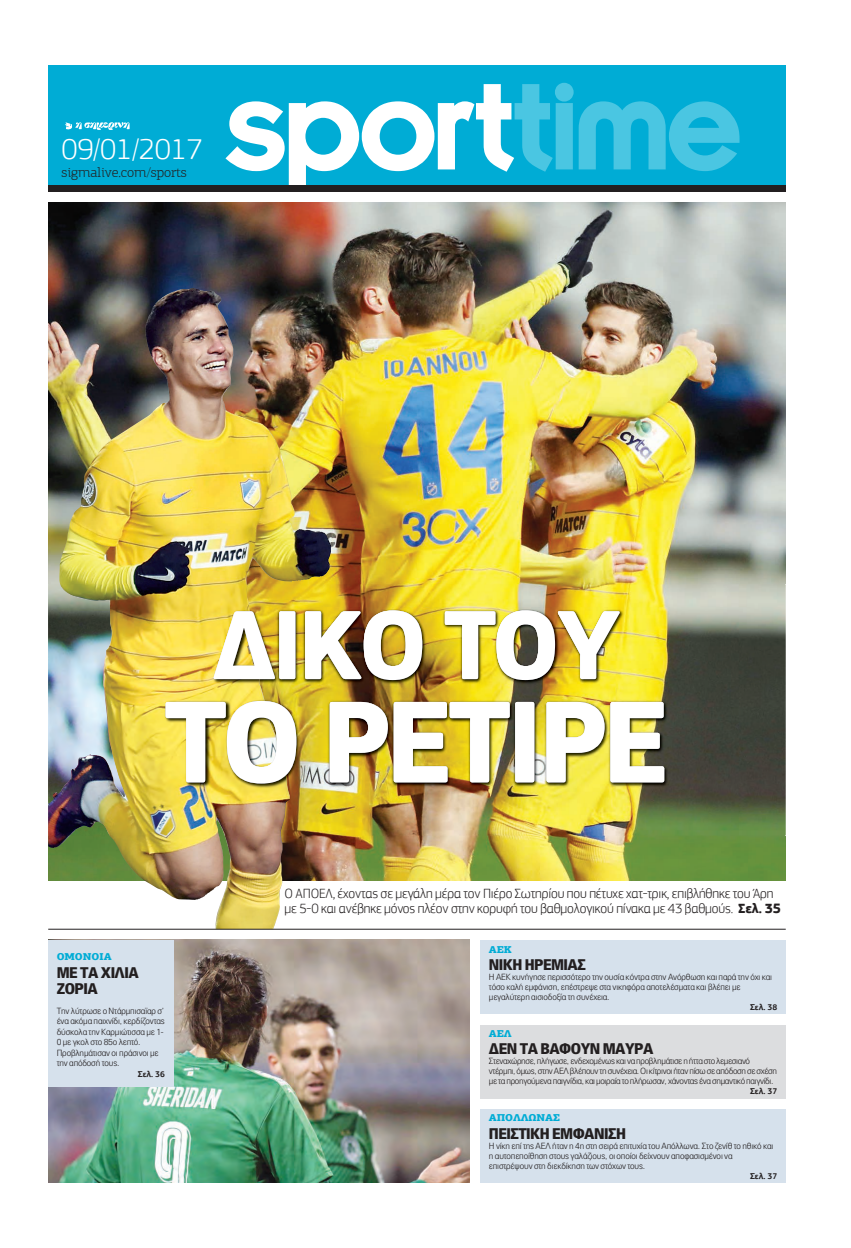
<style>
.page{position:relative;width:851px;height:1248px;background:#fff}
.page>*{position:absolute;margin:0;border:0;box-sizing:border-box;transform-origin:0 0}
.t1{font:700 121px "PF Square Sans Pro";letter-spacing:-.04em;color:#fff}
.t2{font:700 102px "PF Square Sans Pro";letter-spacing:-.04em;color:#fff}
.t3{font:300 30px "PF Square Sans Pro";letter-spacing:-.01em;color:#fff}
.t4{font:900 15px/16px "PF Paperback";letter-spacing:-.035em;color:#231f20}
.t5{font:300 14px/15.7px "PF Square Sans Pro";letter-spacing:-.01em;color:#231f20}
.t6{font:300 14px "PF Agora Slab Pro";letter-spacing:-.01em;color:#231f20;scale:1.05 1}
.t7{font:900 10px "PF Agora Slab Pro";letter-spacing:-.01em;color:#00acd5}
.t8{font:300 8.7px/10.5px "PF Paperback";letter-spacing:-.015em;color:#231f20;scale:1.05 1}
.t9{font:300 8.7px/10px "PF Paperback";letter-spacing:-.035em;color:#231f20;scale:1.05 1}
.t10{font:700 8.5px "PF Agora Sans Pro";letter-spacing:-.005em;color:#231f20}
.s1{font-weight:700}
</style>
<div class="page">
<div style="left:480px;top:1108px;width:305px;height:74px;background:#d6e1ec"></div>
<div style="left:480px;top:1024px;width:305px;height:74px;background:#dcdddf"></div>
<div style="left:480px;top:940px;width:305px;height:74px;background:#d6e1ec"></div>
<div style="left:48px;top:66px;width:737px;height:126px;background:#00acd5"></div>
<svg style="left:65px;top:122px;width:65px;height:8px"></svg>
<svg style="left:225px;top:83px;width:514px;height:102px"></svg>
<div style="left:48px;top:185px;width:737px;height:7px;background:#231f20"></div>
<img style="left:48px;top:939px;width:421px;height:243px">
<div style="left:48px;top:940px;width:125px;height:147px;background:#d6e1ec"></div>
<img style="left:48px;top:202px;width:737px;height:678px">
<img style="left:48px;top:288px;width:185px;height:296px">
<img style="left:289px;top:584px;width:497px;height:251px">
<img style="left:48px;top:584px;width:241px;height:251px">
<img style="left:216px;top:819px;width:9px;height:16px">
<img style="left:70px;top:821px;width:40px;height:14px">
<img style="left:48px;top:584px;width:77px;height:219px">
<img style="left:214px;top:610px;width:391px;height:70px">
<img style="left:166px;top:701px;width:497px;height:82px">
<hr style="left:48px;top:928px;width:737px;height:1px;background:#231f20">
<h3 class="t3" style="left:61px;top:136px;width:143px">09/01/2017</h3>
<h3 class="t6" style="left:61px;top:167px;width:121px">sigmalive.com/sports</h3>
<h2 class="t2" style="left:213px;top:602px;width:409px">ΔΙΚΟ ΤΟΥ</h2>
<h1 class="t1" style="left:164px;top:691px;width:507px">ΤΟ ΡΕΤΙΡΕ</h1>
<p class="t7" style="left:57px;top:952px;width:57px">ΟΜΟΝΟΙΑ</p>
<h3 class="t4" style="left:57px;top:963px;width:84px">ΜΕ ΤΑ ΧΙΛΙΑ<br>ΖΟΡΙΑ</h3>
<p class="t8" style="left:57px;top:1004px;width:104px">Την λύτρωσε ο Ντάρμπισαϊαρ σ’ ένα ακόμα παιχνίδι, κερδίζοντας δύσκολα την Καρμιώτισσα με 1-<br>0 με γκολ στο 85ο λεπτό.<br>Προβλημάτισαν οι πράσινοι με την απόδοσή τους.</p>
<p class="t10" style="left:138px;top:1070px;width:29px">Σελ. 36</p>
<h3 class="t5" style="left:284px;top:886px;width:498px">Ο ΑΠΟΕΛ, έχοντας σε μεγάλη μέρα τον Πιέρο Σωτηρίου που πέτυχε χατ-τρικ, επιβλήθηκε του Άρη με 5-0 και ανέβηκε μόνος πλέον στην κορυφή του βαθμολογικού πίνακα με 43 βαθμούς. <span class="s1">Σελ. 35</span></h3>
<p class="t7" style="left:489px;top:944px;width:24px">ΑΕΚ</p>
<h3 class="t4" style="left:489px;top:956px;width:98px">ΝΙΚΗ ΗΡΕΜΙΑΣ</h3>
<p class="t8" style="left:489px;top:971px;width:271px;line-height:10px">Η ΑΕΚ κυνήγησε περισσότερο την ουσία κόντρα στην Ανόρθωση και παρά την όχι και τόσο καλή εμφάνιση, επέστρεψε στα νικηφόρα αποτελέσματα και βλέπει με μεγαλύτερη αισιοδοξία τη συνέχεια.</p>
<p class="t10" style="left:749px;top:1003px;width:29px">Σελ. 38</p>
<p class="t7" style="left:489px;top:1029px;width:24px">ΑΕΛ</p>
<h3 class="t4" style="left:489px;top:1040px;width:166px">ΔΕΝ ΤΑ ΒΑΦΟΥΝ ΜΑΥΡΑ</h3>
<p class="t9" style="left:489px;top:1055px;width:276px">Στεναχώρησε, πλήγωσε, ενδεχομένως και να προβλημάτισε η ήττα στο λεμεσιανό ντέρμπι, όμως, στην ΑΕΛ βλέπουν τη συνέχεια. Οι κίτρινοι ήταν πίσω σε απόδοση σε σχέση με τα προηγούμενα παιγνίδια, και μοιραία το πλήρωσαν, χάνοντας ένα σημαντικό παιγνίδι.</p>
<p class="t10" style="left:749px;top:1087px;width:29px">Σελ. 37</p>
<p class="t7" style="left:489px;top:1113px;width:72px">ΑΠΟΛΛΩΝΑΣ</p>
<h3 class="t4" style="left:489px;top:1124px;width:138px">ΠΕΙΣΤΙΚΗ ΕΜΦΑΝΙΣΗ</h3>
<p class="t8" style="left:489px;top:1140px;width:272px;line-height:10px">Η νίκη επί της ΑΕΛ ήταν η 4η στη σειρά επιτυχία του Απόλλωνα. Στο ζενίθ το ηθικό και η αυτοπεποίθηση στους γαλάζιους, οι οποίοι δείχνουν αποφασισμένοι να επιστρέψουν στη διεκδίκηση των στόχων τους.</p>
<p class="t10" style="left:749px;top:1172px;width:29px">Σελ. 37</p>
</div>
